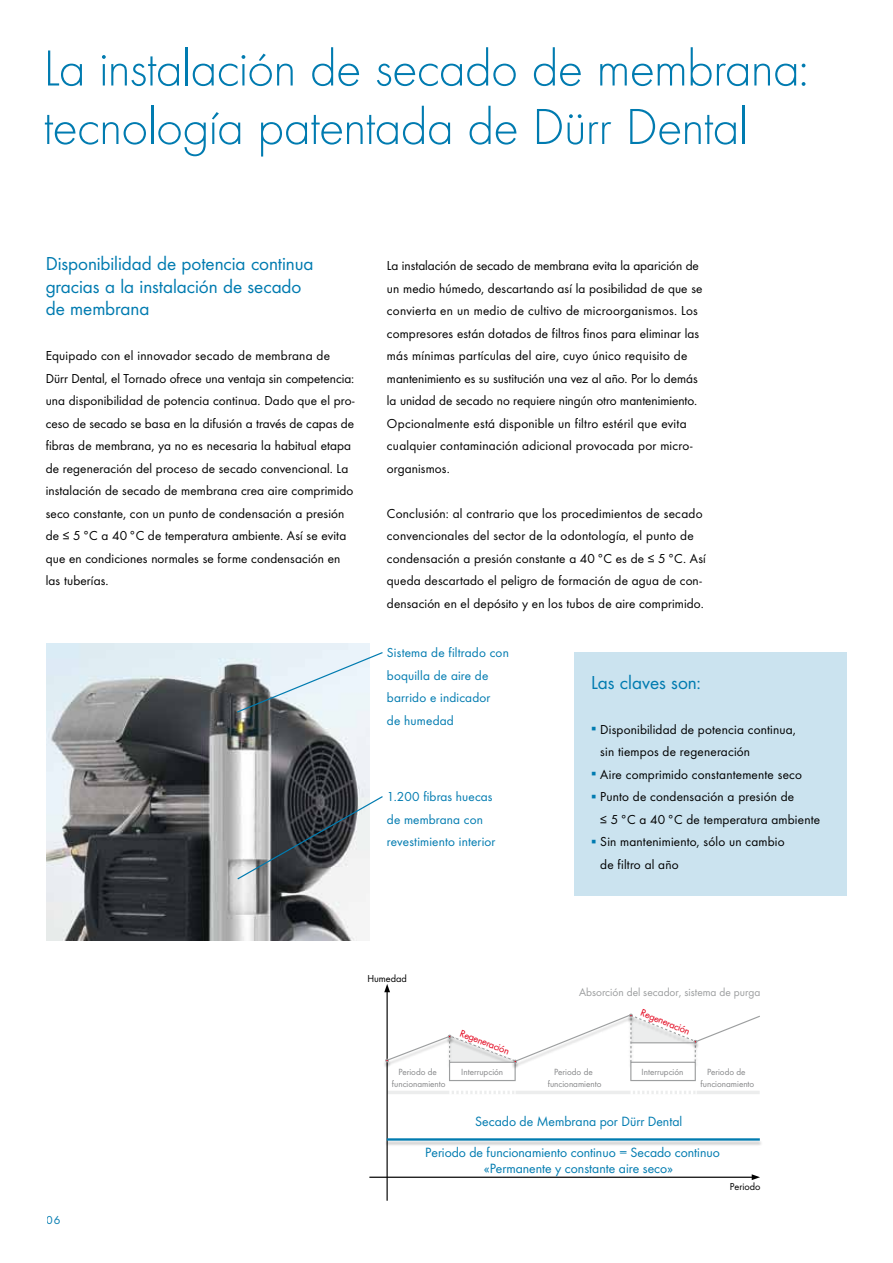
<style>
.page{position:relative;width:893px;height:1263px;background:#fff}
.page>*{position:absolute;margin:0;border:0;box-sizing:border-box;transform-origin:0 0}
.t1{font:300 52.5px/58.5px "Futura TOT";letter-spacing:-.02em;color:#007bb0}
.t2{font:19.5px/22.5px "Futura TOT Boo";letter-spacing:-.005em;color:#007bb0}
.t3{font:13.95px/15.9px "Futura TOT Boo";color:#007bb0}
.t4{font:13.5px/22.5px "Futura TOT Boo";letter-spacing:.01em;color:#000}
.t5{font:13.5px/22.5px "Futura TOT Boo";letter-spacing:.01em;color:#007bb0}
.t6{font:12px "Futura TOT Boo";color:#007bb0}
.t7{font:11.55px "Futura TOT Boo";color:#9c9e9f}
.t8{font:10.5px "Futura TOT Boo";color:#e2001a}
.t9{font:10.5px "Futura TOT Boo";color:#000}
.t10{font:9.3px/11.6px "Futura TOT Boo";color:#87888a;text-align:center}
.s1{color:#007bb0}
</style>
<div class="page">
<div style="left:574px;top:652px;width:272px;height:244px;background:#cbe3ef"></div>
<img style="left:47px;top:644px;width:323px;height:297px">
<svg style="left:236px;top:651px;width:147px;height:63px;background:#cbd5da"></svg>
<svg style="left:236px;top:795px;width:147px;height:85px"></svg>
<hr style="left:387px;top:1091px;width:373px;height:3px;background:#eceded">
<div style="left:449px;top:1062px;width:67px;height:19px;border:1px solid #9c9e9f"></div>
<div style="left:630px;top:1062px;width:66px;height:19px;border:1px solid #9c9e9f"></div>
<svg style="left:449px;top:1091px;width:66px;height:3px"></svg>
<svg style="left:631px;top:1091px;width:66px;height:3px"></svg>
<hr style="left:369px;top:1176px;width:385px;height:2px;background:#000">
<hr style="left:387px;top:989px;width:1px;height:212px;background:#000">
<img style="left:386px;top:1138px;width:375px;height:9px">
<hr style="left:387px;top:1138px;width:373px;height:2px;background:#007bb0">
<svg style="left:384px;top:1013px;width:376px;height:57px"></svg>
<hr style="left:631px;top:1042px;width:64px;height:1px;background:#9c9e9f">
<svg style="left:384px;top:984px;width:6px;height:8px"></svg>
<svg style="left:752px;top:1174px;width:8px;height:6px"></svg>
<h1 class="t1" style="left:43px;top:39px;width:767px">La instalación de secado de membrana: tecnología patentada de Dürr Dental</h1>
<h2 class="t2" style="left:46px;top:252px;width:269px">Disponibilidad de potencia continua gracias a la instalación de secado de membrana</h2>
<p class="t4" style="left:46px;top:344px;width:310px">Equipado con el innovador secado de membrana de Dürr Dental, el Tornado ofrece una ventaja sin competencia: una disponibilidad de potencia continua. Dado que el pro&shy;ceso de secado se basa en la difusión a través de capas de fibras de membrana, ya no es necesaria la habitual etapa de regeneración del proceso de secado convencional. La instalación de secado de membrana crea aire comprimido seco constante, con un punto de condensación a presión de ≤ 5°C a 40°C de temperatura ambiente. Así se evita que en condiciones normales se forme condensación en las tuberías.</p>
<p class="t4" style="left:387px;top:254px;width:317px">La instalación de secado de membrana evita la aparición de un medio húmedo, descartando así la posibilidad de que se convierta en un medio de cultivo de microorganismos. Los compresores están dotados de filtros finos para eliminar las más mínimas partículas del aire, cuyo único requisito de mantenimiento es su sustitución una vez al año. Por lo demás la unidad de secado no requiere ningún otro mantenimiento.<br>Opcionalmente está disponible un filtro estéril que evita cualquier contaminación adicional provocada por micro&shy;organismos.</p>
<p class="t4" style="left:387px;top:502px;width:320px">Conclusión: al contrario que los procedimientos de secado convencionales del sector de la odontología, el punto de condensación a presión constante a 40°C es de ≤ 5°C. Así queda descartado el peligro de formación de agua de con&shy;densación en el depósito y en los tubos de aire comprimido.</p>
<p class="t5" style="left:387px;top:641px;width:123px">Sistema de filtrado con boquilla de aire de barrido e indicador<br>de humedad</p>
<p class="t5" style="left:387px;top:785px;width:110px">1.200 fibras huecas de membrana con revestimiento interior</p>
<h2 class="t2" style="left:591px;top:671px;width:111px">Las claves son:</h2>
<p class="t4" style="left:600px;top:718px;width:197px;text-indent:-9px"><span class="s1">▪</span> Disponibilidad de potencia continua, sin tiempos de regeneración</p>
<p class="t4" style="left:591px;top:763px;width:212px"><span class="s1">▪</span> Aire comprimido constantemente seco</p>
<p class="t4" style="left:600px;top:785px;width:221px;text-indent:-9px"><span class="s1">▪</span> Punto de condensación a presión de<br>≤ 5°C a 40°C de temperatura ambiente</p>
<p class="t4" style="left:600px;top:830px;width:186px;text-indent:-9px"><span class="s1">▪</span> Sin mantenimiento, sólo un cambio de filtro al año</p>
<p class="t6" style="left:47px;top:1213px;width:15px">06</p>
<p class="t9" style="left:367px;top:972px;width:41px">Humedad</p>
<p class="t8" style="left:463px;top:1026px;width:54px;rotate:21deg">Regeneración</p>
<p class="t7" style="left:579px;top:985px;width:183px">Absorción del secador, sistema de purga</p>
<p class="t8" style="left:644px;top:1006px;width:54px;rotate:22deg">Regeneración</p>
<p class="t10" style="left:548px;top:1066px;width:55px">Periodo de funcionamiento</p>
<p class="t10" style="left:392px;top:1066px;width:55px">Periodo de funcionamiento</p>
<p class="t10" style="left:461px;top:1066px;width:43px">Interrupción</p>
<p class="t10" style="left:641px;top:1066px;width:43px">Interrupción</p>
<p class="t10" style="left:701px;top:1066px;width:55px">Periodo de funcionamiento</p>
<p class="t3" style="left:475px;top:1113px;width:209px">Secado de Membrana por Dürr Dental</p>
<p class="t3" style="left:484px;top:1144px;width:238px;text-indent:-58px">Periodo de funcionamiento continuo = Secado continuo «Permanente y constante aire seco»</p>
<p class="t9" style="left:730px;top:1180px;width:32px">Periodo</p>
</div>
